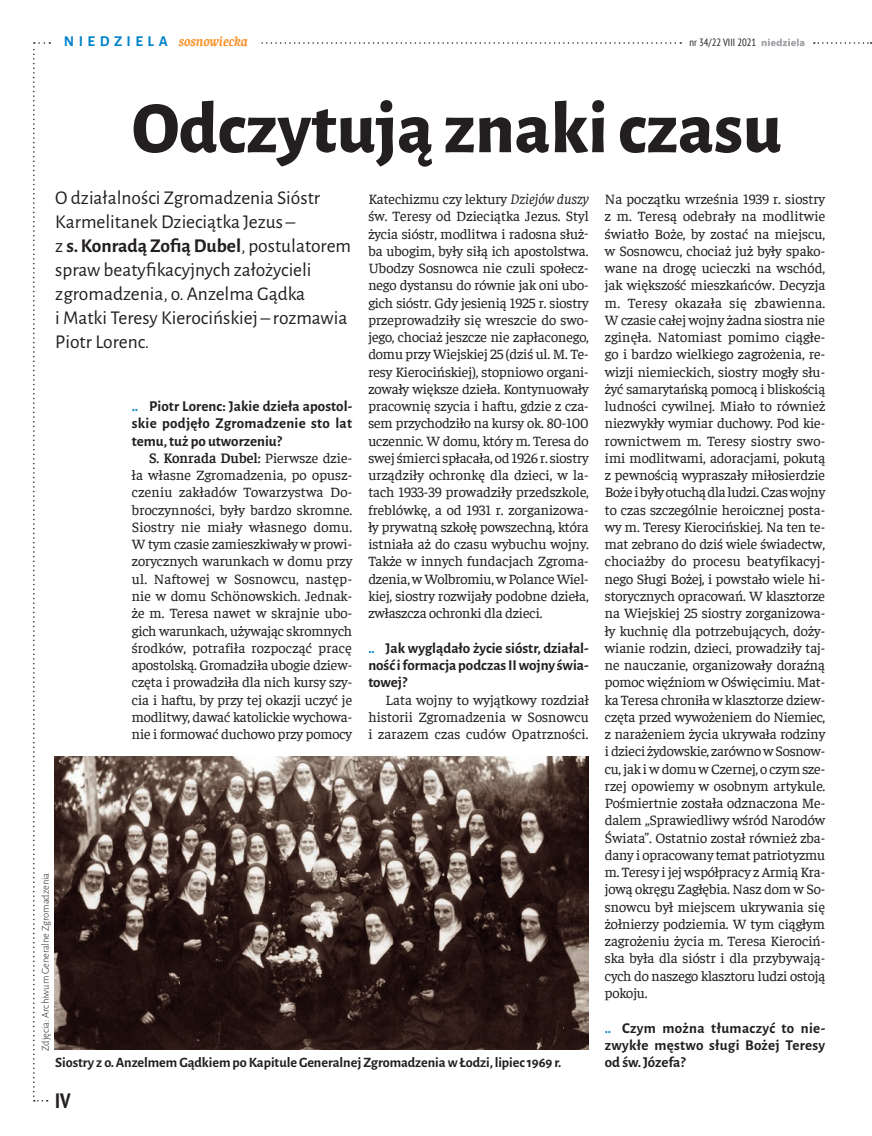
<style>
.page{position:relative;width:872px;height:1136px;background:#fff}
.page>*{position:absolute;margin:0;border:0;box-sizing:border-box;transform-origin:0 0}
.t1{font:800 73.5px "Alegreya Sans";color:#231f20}
.t2{font:700 condensed 20.7px "PT Sans";color:#231f20}
.t3{font:19.5px/24px "Alegreya Sans";color:#231f20}
.t4{font:700 15px/17.2px "Alegreya Sans";letter-spacing:.005em;color:#231f20;text-align:justify}
.t5{font:14.4px/17.2px "Faustina";letter-spacing:-.01em;color:#231f20;text-align:justify}
.t6{font:700 14.25px "Alegreya Sans";letter-spacing:-.005em;color:#231f20}
.t7{font:italic 700 13.5px "Faustina";color:#f69228}
.t8{font:300 10.5px "Alegreya Sans";color:#231f20}
.t9{font:condensed 10.5px "PT Sans";color:#231f20}
.s1{font-family:"Alegreya Sans";font-style:normal;font-size:15px;color:#0082c9}
.s2{font-weight:700}
.s3{font-style:italic}
.s4{color:#0082c9}
.s5{font-weight:600}
</style>
<div class="page">
<svg style="left:761px;top:39px;width:43px;height:7px"></svg>
<svg style="left:33px;top:42px;width:17px;height:1059px"></svg>
<svg style="left:261px;top:42px;width:420px;height:2px"></svg>
<svg style="left:814px;top:42px;width:57px;height:2px"></svg>
<img style="left:54px;top:756px;width:534px;height:293px">
<p class="t7" style="left:64px;top:32px;width:186px"><span class="s1">n i e d z i e l a</span> sosnowiecka</p>
<p class="t9" style="left:689px;top:36px;width:68px">nr 34/22 VIII 2021</p>
<h1 class="t1" style="left:132px;top:73px;width:651px">Odczytują znaki czasu</h1>
<h3 class="t3" style="left:55px;top:185px;width:297px">O działalności Zgromadzenia Sióstr Karmelitanek Dzieciątka Jezus –<br>z <span class="s2">s. Konradą Zofią Dubel</span>, postulatorem spraw beatyfikacyjnych założycieli zgromadzenia, o. Anzelma Gądka<br>i Matki Teresy Kierocińskiej – rozmawia Piotr Lorenc.</h3>
<p class="t5" style="left:368px;top:189px;width:222px">Katechizmu czy lektury <span class="s3">Dziejów duszy </span>św. Teresy od Dzieciątka Jezus. Styl życia sióstr, modlitwa i radosna służ&shy;ba ubogim, były siłą ich apostolstwa.<br>Ubodzy Sosnowca nie czuli społecz&shy;nego dystansu do równie jak oni ubo&shy;gich sióstr. Gdy jesienią 1925 r. siostry przeprowadziły się wreszcie do swo&shy;jego, chociaż jeszcze nie zapłaconego, domu przy Wiejskiej 25 (dziś ul. M. Te&shy;resy Kierocińskiej), stopniowo organi&shy;zowały większe dzieła. Kontynuowały pracownię szycia i haftu, gdzie z cza&shy;sem przychodziło na kursy ok. 80-100 uczennic. W domu, który m. Teresa do swej śmierci spłacała, od 1926 r. siostry urządziły ochronkę dla dzieci, w la&shy;tach 1933-39 prowadziły przedszkole, freblówkę, a od 1931 r. zorganizowa&shy;ły prywatną szkołę powszechną, która istniała aż do czasu wybuchu wojny.<br>Także w innych fundacjach Zgroma&shy;dzenia, w Wolbromiu, w Polance Wiel&shy;kiej, siostry rozwijały podobne dzieła, zwłaszcza ochronki dla dzieci.</p>
<p class="t4" style="left:368px;top:638px;width:222px"><span class="s4">‥</span> Jak wyglądało życie sióstr, działal&shy;ność i formacja podczas II wojny świa&shy;towej?</p>
<p class="t5" style="left:368px;top:690px;width:222px;text-indent:17px">Lata wojny to wyjątkowy rozdział historii Zgromadzenia w Sosnowcu i zarazem czas cudów Opatrzności.</p>
<p class="t4" style="left:132px;top:396px;width:222px"><span class="s4">‥</span> Piotr Lorenc: Jakie dzieła apostol&shy;skie podjęło Zgromadzenie sto lat temu, tuż po utworzeniu?</p>
<p class="t5" style="left:132px;top:448px;width:222px;text-indent:17px"><span class="s5">S. Konrada Dubel:</span> Pierwsze dzie&shy;ła własne Zgromadzenia, po opusz&shy;czeniu zakładów Towarzystwa Do&shy;broczynności, były bardzo skromne.<br>Siostry nie miały własnego domu.<br>W tym czasie zamieszkiwały w prowi&shy;zorycznych warunkach w domu przy ul. Naftowej w Sosnowcu, następ&shy;nie w domu Schönowskich. Jednak&shy;że m. Teresa nawet w skrajnie ubo&shy;gich warunkach, używając skromnych środków, potrafiła rozpocząć pracę apostolską. Gromadziła ubogie dziew&shy;częta i prowadziła dla nich kursy szy&shy;cia i haftu, by przy tej okazji uczyć je modlitwy, dawać katolickie wychowa&shy;nie i formować duchowo przy pomocy</p>
<p class="t8" style="left:39px;top:1050px;width:179px;rotate:-90deg">Zdjęcia: Archiwum Generalne Zgromadzenia</p>
<p class="t6" style="left:55px;top:1051px;width:508px">Siostry z o. Anzelmem Gądkiem po Kapitule Generalnej Zgromadzenia w Łodzi, lipiec 1969 r.</p>
<h2 class="t2" style="left:55px;top:1086px;width:17px">IV</h2>
<p class="t5" style="left:605px;top:189px;width:222px">Na początku września 1939 r. siostry z m. Teresą odebrały na modlitwie światło Boże, by zostać na miejscu, w Sosnowcu, chociaż już były spako&shy;wane na drogę ucieczki na wschód, jak większość mieszkańców. Decyzja m. Teresy okazała się zbawienna.<br>W czasie całej wojny żadna siostra nie zginęła. Natomiast pomimo ciągłe&shy;go i bardzo wielkiego zagrożenia, re&shy;wizji niemieckich, siostry mogły słu&shy;żyć samarytańską pomocą i bliskością ludności cywilnej. Miało to również niezwykły wymiar duchowy. Pod kie&shy;rownictwem m. Teresy siostry swo&shy;imi modlitwami, adoracjami, pokutą z pewnością wypraszały miłosierdzie Boże i były otuchą dla ludzi. Czas wojny to czas szczególnie heroicznej posta&shy;wy m. Teresy Kierocińskiej. Na ten te&shy;mat zebrano do dziś wiele świadectw, chociażby do procesu beatyfikacyj&shy;nego Sługi Bożej, i powstało wiele hi&shy;storycznych opracowań. W klasztorze na Wiejskiej 25 siostry zorganizowa&shy;ły kuchnię dla potrzebujących, doży&shy;wianie rodzin, dzieci, prowadziły taj&shy;ne nauczanie, organizowały doraźną pomoc więźniom w Oświęcimiu. Mat&shy;ka Teresa chroniła w klasztorze dziew&shy;częta przed wywożeniem do Niemiec, z narażeniem życia ukrywała rodziny i dzieci żydowskie, zarówno w Sosnow&shy;cu, jak i w domu w Czernej, o czym sze&shy;rzej opowiemy w osobnym artykule.<br>Pośmiertnie została odznaczona Me&shy;dalem „Sprawiedliwy wśród Narodów Świata”. Ostatnio został również zba&shy;dany i opracowany temat patriotyzmu m. Teresy i jej współpracy z Armią Kra&shy;jową okręgu Zagłębia. Nasz dom w So&shy;snowcu był miejscem ukrywania się żołnierzy podziemia. W tym ciągłym zagrożeniu życia m. Teresa Kierociń&shy;ska była dla sióstr i dla przybywają&shy;cych do naszego klasztoru ludzi ostoją pokoju.</p>
<p class="t4" style="left:605px;top:1017px;width:222px"><span class="s4">‥</span> Czym można tłumaczyć to nie&shy;zwykłe męstwo sługi Bożej Teresy od św. Józefa?</p>
</div>
